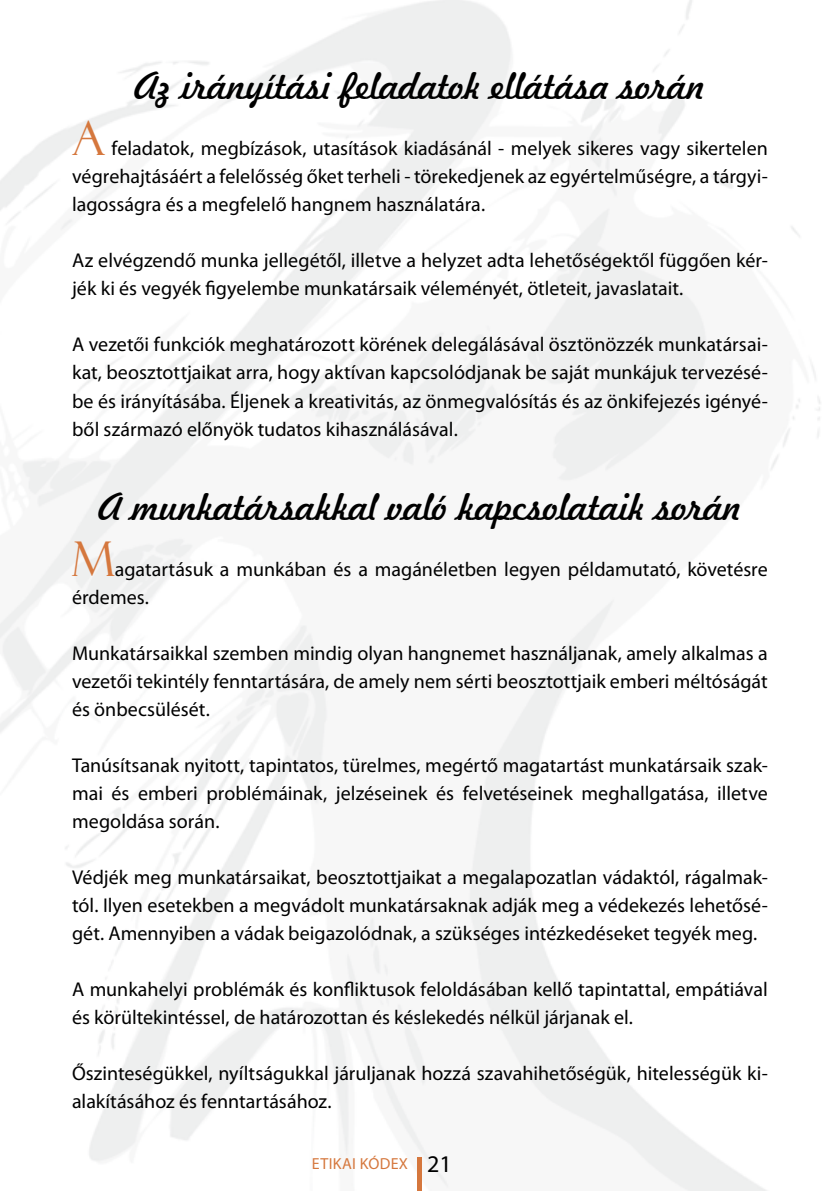
<style>
.page{position:relative;width:840px;height:1191px;background:#fff}
.page>*{position:absolute;margin:0;border:0;box-sizing:border-box;transform-origin:0 0}
.t1{font:48px "Felix Titling";color:#d5773d}
.t2{font:36px "Freehand 521 BT Regular C";letter-spacing:-.015em;color:#000}
.t3{font:20px/28px "Myriad Pro";color:#000;text-align:justify}
.t4{font:16px "Myriad Pro";letter-spacing:.02em;color:#d5773d}
.s1{font-size:24px;color:#000}
</style>
<div class="page">
<img style="left:0;top:0;width:821px;height:1191px">
<hr style="left:417px;top:1157px;width:4px;height:34px;background:#d5773d">
<h2 class="t2" style="left:134px;top:62px;width:572px">Az irányítási feladatok ellátása során</h2>
<h1 class="t1" style="left:72px;top:111px;width:35px">A</h1>
<p class="t3" style="left:72px;top:134px;width:697px;text-indent:39px">feladatok, megbízások, utasítások kiadásánál - melyek sikeres vagy sikertelen végrehajtásáért a felelősség őket terheli - törekedjenek az egyértelműségre, a tárgyi&shy;lagosságra és a megfelelő hangnem használatára.</p>
<p class="t3" style="left:72px;top:246px;width:697px">Az elvégzendő munka jellegétől, illetve a helyzet adta lehetőségektől függően kér&shy;jék ki és vegyék figyelembe munkatársaik véleményét, ötleteit, javaslatait.</p>
<p class="t3" style="left:72px;top:330px;width:697px">A vezetői funkciók meghatározott körének delegálásával ösztönözzék munkatársai&shy;kat, beosztottjaikat arra, hogy aktívan kapcsolódjanak be saját munkájuk tervezésé&shy;be és irányításába. Éljenek a kreativitás, az önmegvalósítás és az önkifejezés igényé&shy;ből származó előnyök tudatos kihasználásával.</p>
<h2 class="t2" style="left:98px;top:482px;width:644px">A munkatársakkal való kapcsolataik során</h2>
<h1 class="t1" style="left:72px;top:531px;width:44px">m</h1>
<p class="t3" style="left:72px;top:554px;width:696px;text-indent:43px">agatartásuk a munkában és a magánéletben legyen példamutató, követésre érdemes.</p>
<p class="t3" style="left:72px;top:638px;width:697px">Munkatársaikkal szemben mindig olyan hangnemet használjanak, amely alkalmas a vezetői tekintély fenntartására, de amely nem sérti beosztottjaik emberi méltóságát és önbecsülését.</p>
<p class="t3" style="left:72px;top:750px;width:697px">Tanúsítsanak nyitott, tapintatos, türelmes, megértő magatartást munkatársaik szak&shy;mai és emberi problémáinak, jelzéseinek és felvetéseinek meghallgatása, illetve megoldása során.</p>
<p class="t3" style="left:72px;top:862px;width:697px">Védjék meg munkatársaikat, beosztottjaikat a megalapozatlan vádaktól, rágalmak&shy;tól. Ilyen esetekben a megvádolt munkatársaknak adják meg a védekezés lehetősé&shy;gét. Amennyiben a vádak beigazolódnak, a szükséges intézkedéseket tegyék meg.</p>
<p class="t3" style="left:72px;top:974px;width:696px">A munkahelyi problémák és konfliktusok feloldásában kellő tapintattal, empátiával és körültekintéssel, de határozottan és késlekedés nélkül járjanak el.</p>
<p class="t3" style="left:72px;top:1058px;width:697px">Őszinteségükkel, nyíltságukkal járuljanak hozzá szavahihetőségük, hitelességük ki&shy;alakításához és fenntartásához.</p>
<p class="t4" style="left:312px;top:1154px;width:141px">Etikai Kódex <span class="s1">21</span></p>
</div>
